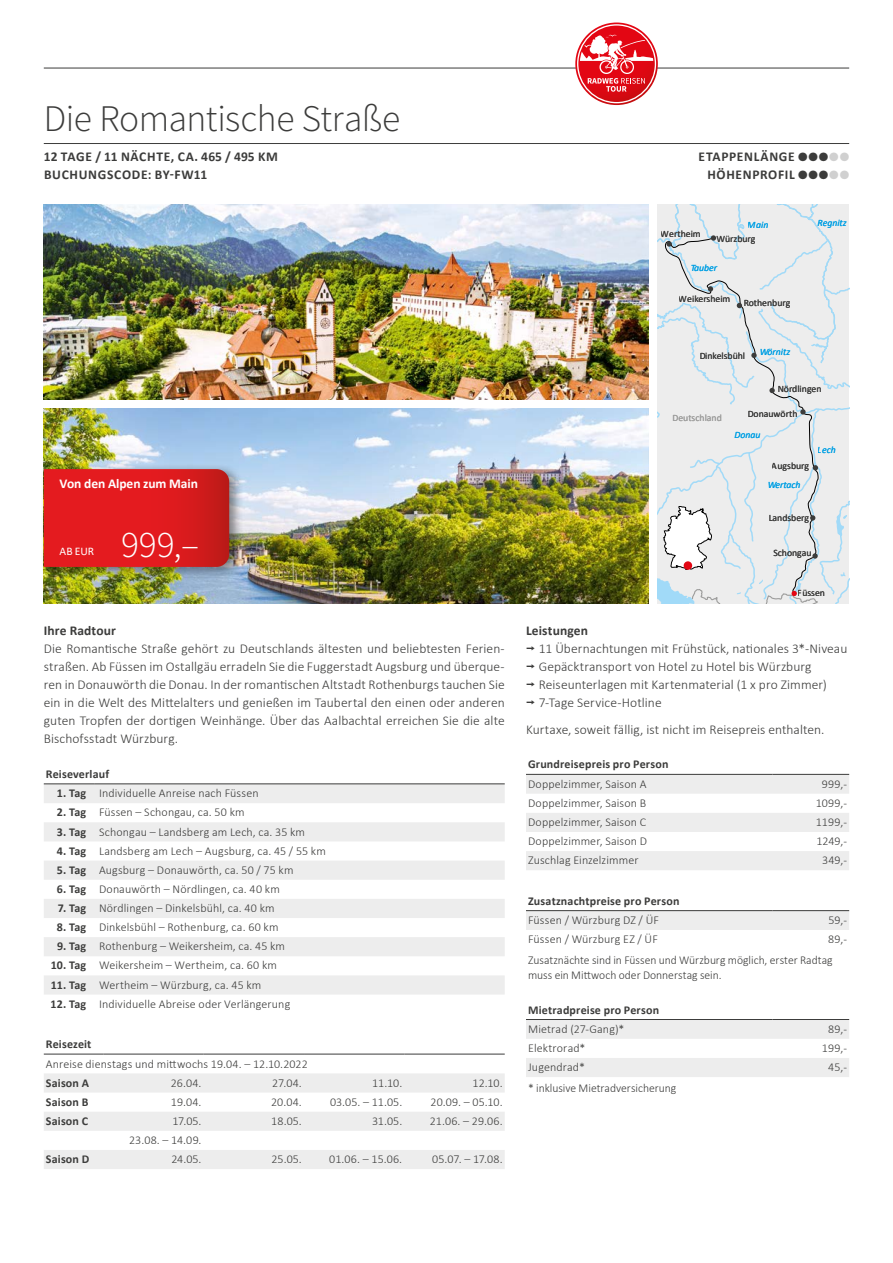
<style>
.page{position:relative;width:893px;height:1263px;background:#fff}
.page>*{position:absolute;margin:0;border:0;box-sizing:border-box;transform-origin:0 0}
.t1{font:300 37.5px "Source Sans Pro";letter-spacing:-.01em;color:#3c3c3b}
.t2{font:300 37.5px "Source Sans Pro";color:#fff}
.t3{font:300 13.5px/18px "Calibri";letter-spacing:.005em;color:#3c3c3b;text-align:justify}
.t4{font:700 13.5px/18px "Calibri";letter-spacing:.045em;color:#3c3c3b}
.t5{font:700 13.5px "Calibri";letter-spacing:-.005em;color:#fff}
.t6{font:700 13.5px "Calibri";letter-spacing:.01em;color:#3c3c3b}
.t7{font:300 12px/20.9px "Calibri";letter-spacing:.01em;color:#3c3c3b}
.t8{font:700 12px "Calibri";letter-spacing:.015em;color:#3c3c3b}
.t9{font:11.7px "Calibri";color:#fff}
.t10{font:9.75px "Calibri";color:#3c3c3b}
.t11{font:italic 9.75px "Calibri";color:#009fe3}
.t12{font:9.75px "Calibri";color:#9d9d9c}
.s1{color:#d0d0d0}
.s2{font-weight:700}
.s3{font-family:"Interstate";font-weight:400}
</style>
<div class="page">
<hr style="left:44px;top:143px;width:805px;height:1px;background:#3c3c3b">
<img style="left:44px;top:204px;width:605px;height:196px">
<img style="left:44px;top:408px;width:605px;height:196px">
<svg style="left:657px;top:204px;width:192px;height:400px;background:#e5e8ea"></svg>
<div style="left:684px;top:561px;width:8px;height:9px;background:#e30613;border-radius:50%"></div>
<div style="left:40px;top:463px;width:204px;height:116px;background:#000;opacity:.45"></div>
<svg style="left:44px;top:469px;width:185px;height:98px;background:#dc1b1e"></svg>
<svg style="left:44px;top:785px;width:461px;height:209px;fill:#ededed"></svg>
<hr style="left:44px;top:784px;width:51px;height:1px;background:#3c3c3b">
<hr style="left:95px;top:784px;width:410px;height:1px;background:#3c3c3b">
<svg style="left:526px;top:1020px;width:323px;height:57px"></svg>
<hr style="left:526px;top:1019px;width:247px;height:1px;background:#3c3c3b">
<hr style="left:773px;top:1019px;width:76px;height:1px;background:#3c3c3b">
<svg style="left:526px;top:775px;width:323px;height:95px"></svg>
<hr style="left:526px;top:774px;width:247px;height:1px;background:#3c3c3b">
<hr style="left:773px;top:774px;width:76px;height:1px;background:#3c3c3b">
<div style="left:526px;top:911px;width:323px;height:19px;background:#ededed"></div>
<hr style="left:526px;top:910px;width:247px;height:1px;background:#3c3c3b">
<hr style="left:773px;top:910px;width:76px;height:1px;background:#3c3c3b">
<svg style="left:44px;top:1073px;width:461px;height:96px"></svg>
<hr style="left:44px;top:1054px;width:59px;height:1px;background:#3c3c3b">
<hr style="left:103px;top:1054px;width:101px;height:1px;background:#3c3c3b">
<hr style="left:204px;top:1054px;width:100px;height:1px;background:#3c3c3b">
<hr style="left:304px;top:1054px;width:100px;height:1px;background:#3c3c3b">
<hr style="left:404px;top:1054px;width:101px;height:1px;background:#3c3c3b">
<hr style="left:44px;top:68px;width:805px;height:1px;background:#3c3c3b">
<svg style="left:577px;top:24px;width:79px;height:79px"></svg>
<h1 class="t1" style="left:44px;top:96px;width:358px">Die Romantische Straße</h1>
<p class="t4" style="left:44px;top:147px;width:236px">12 TAGE / 11 NÄCHTE, CA. 465 / 495 KM<br>BUCHUNGSCODE: BY-FW11</p>
<p class="t4" style="left:699px;top:147px;width:152px;text-align:right">ETAPPENLÄNGE ●●●<span class="s1">●●<br></span>HÖHENPROFIL ●●●<span class="s1">●●</span></p>
<p class="t10" style="left:661px;top:226px;width:41px">Wertheim</p>
<p class="t11" style="left:748px;top:218px;width:22px">Main</p>
<p class="t10" style="left:717px;top:232px;width:40px">Würzburg</p>
<p class="t11" style="left:690px;top:261px;width:28px">Tauber</p>
<p class="t10" style="left:679px;top:292px;width:53px">Weikersheim</p>
<p class="t10" style="left:744px;top:296px;width:48px">Rothenburg</p>
<p class="t10" style="left:699px;top:349px;width:47px">Dinkelsbühl</p>
<p class="t11" style="left:759px;top:345px;width:32px">Wörnitz</p>
<p class="t11" style="left:818px;top:216px;width:31px">Regnitz</p>
<p class="t5" style="left:60px;top:474px;width:140px">Von den Alpen zum Main</p>
<p class="t9" style="left:60px;top:543px;width:36px">AB EUR</p>
<h1 class="t2" style="left:121px;top:521px;width:80px">999,–</h1>
<p class="t6" style="left:44px;top:621px;width:74px">Ihre Radtour</p>
<p class="t3" style="left:44px;top:640px;width:462px">Die Romantische Straße gehört zu Deutschlands ältesten und beliebtesten Ferien&shy;straßen. Ab Füssen im Ostallgäu erradeln Sie die Fuggerstadt Augsburg und überque&shy;ren in Donauwörth die Donau. In der romantischen Altstadt Rothenburgs tauchen Sie ein in die Welt des Mittelalters und genießen im Taubertal den einen oder anderen guten Tropfen der dortigen Weinhänge. Über das Aalbachtal erreichen Sie die alte Bischofsstadt Würzburg.</p>
<p class="t8" style="left:46px;top:765px;width:65px">Reiseverlauf</p>
<p class="t7" style="left:57px;top:783px;width:203px"><span class="s2">1. Tag</span> Individuelle Anreise nach Füssen</p>
<p class="t7" style="left:57px;top:802px;width:189px"><span class="s2">2. Tag</span> Füssen – Schongau, ca. 50 km</p>
<p class="t7" style="left:57px;top:821px;width:250px"><span class="s2">3. Tag</span> Schongau – Landsberg am Lech, ca. 35 km</p>
<p class="t7" style="left:57px;top:840px;width:270px"><span class="s2">4. Tag</span> Landsberg am Lech – Augsburg, ca. 45 / 55 km</p>
<p class="t7" style="left:57px;top:859px;width:238px"><span class="s2">5. Tag</span> Augsburg – Donauwörth, ca. 50 / 75 km</p>
<p class="t7" style="left:57px;top:878px;width:224px"><span class="s2">6. Tag</span> Donauwörth – Nördlingen, ca. 40 km</p>
<p class="t7" style="left:58px;top:897px;width:218px"><span class="s2">7. Tag</span> Nördlingen – Dinkelsbühl, ca. 40 km</p>
<p class="t7" style="left:57px;top:917px;width:223px"><span class="s2">8. Tag</span> Dinkelsbühl – Rothenburg, ca. 60 km</p>
<p class="t7" style="left:57px;top:936px;width:230px"><span class="s2">9. Tag</span> Rothenburg – Weikersheim, ca. 45 km</p>
<p class="t7" style="left:51px;top:955px;width:228px"><span class="s2">10. Tag</span> Weikersheim – Wertheim, ca. 60 km</p>
<p class="t7" style="left:51px;top:974px;width:212px"><span class="s2">11. Tag</span> Wertheim – Würzburg, ca. 45 km</p>
<p class="t7" style="left:50px;top:993px;width:241px"><span class="s2">12. Tag</span> Individuelle Abreise oder Verlängerung</p>
<p class="t8" style="left:46px;top:1036px;width:47px">Reisezeit</p>
<p class="t7" style="left:46px;top:1053px;width:263px">Anreise dienstags und mittwochs 19.04. – 12.10.2022</p>
<p class="t8" style="left:46px;top:1074px;width:45px">Saison A</p>
<p class="t7" style="left:171px;top:1072px;width:32px">26.04.</p>
<p class="t7" style="left:272px;top:1072px;width:31px">27.04.</p>
<p class="t7" style="left:372px;top:1072px;width:32px">11.10.</p>
<p class="t7" style="left:472px;top:1072px;width:32px">12.10.</p>
<p class="t8" style="left:46px;top:1093px;width:44px">Saison B</p>
<p class="t7" style="left:171px;top:1091px;width:32px">19.04.</p>
<p class="t7" style="left:271px;top:1091px;width:32px">20.04.</p>
<p class="t7" style="left:330px;top:1091px;width:74px">03.05. – 11.05.</p>
<p class="t7" style="left:431px;top:1091px;width:73px">20.09. – 05.10.</p>
<p class="t8" style="left:46px;top:1112px;width:44px">Saison C</p>
<p class="t7" style="left:172px;top:1110px;width:31px">17.05.</p>
<p class="t7" style="left:271px;top:1110px;width:32px">18.05.</p>
<p class="t7" style="left:372px;top:1110px;width:32px">31.05.</p>
<p class="t7" style="left:430px;top:1110px;width:74px">21.06. – 29.06.</p>
<p class="t7" style="left:129px;top:1129px;width:74px">23.08. – 14.09.</p>
<p class="t8" style="left:46px;top:1151px;width:45px">Saison D</p>
<p class="t7" style="left:171px;top:1149px;width:32px">24.05.</p>
<p class="t7" style="left:271px;top:1149px;width:32px">25.05.</p>
<p class="t7" style="left:329px;top:1149px;width:75px">01.06. – 15.06.</p>
<p class="t7" style="left:432px;top:1149px;width:72px">05.07. – 17.08.</p>
<p class="t12" style="left:672px;top:411px;width:51px">Deutschland</p>
<p class="t10" style="left:778px;top:382px;width:45px">Nördlingen</p>
<p class="t10" style="left:748px;top:407px;width:51px">Donauwörth</p>
<p class="t11" style="left:734px;top:428px;width:28px">Donau</p>
<p class="t10" style="left:772px;top:459px;width:39px">Augsburg</p>
<p class="t11" style="left:767px;top:478px;width:35px">Wertach</p>
<p class="t11" style="left:818px;top:443px;width:19px">Lech</p>
<p class="t10" style="left:768px;top:511px;width:42px">Landsberg</p>
<p class="t10" style="left:773px;top:546px;width:40px">Schongau</p>
<p class="t10" style="left:798px;top:586px;width:29px">Füssen</p>
<p class="t3" style="left:526px;top:622px;width:323px;text-align:left"><span class="s2">Leistungen<br></span><span class="s3">¬</span> 11 Übernachtungen mit Frühstück, nationales 3*-Niveau <span class="s3">¬</span> Gepäcktransport von Hotel zu Hotel bis Würzburg<br><span class="s3">¬</span> Reiseunterlagen mit Kartenmaterial (1 x pro Zimmer)<br><span class="s3">¬</span> 7-Tage Service-Hotline</p>
<p class="t3" style="left:526px;top:720px;width:300px">Kurtaxe, soweit fällig, ist nicht im Reisepreis enthalten.</p>
<p class="t8" style="left:528px;top:756px;width:142px">Grundreisepreis pro Person</p>
<p class="t7" style="left:528px;top:773px;width:120px">Doppelzimmer, Saison A</p>
<p class="t7" style="left:822px;top:773px;width:27px">999,-</p>
<p class="t7" style="left:528px;top:792px;width:120px">Doppelzimmer, Saison B</p>
<p class="t7" style="left:816px;top:792px;width:33px">1099,-</p>
<p class="t7" style="left:528px;top:811px;width:120px">Doppelzimmer, Saison C</p>
<p class="t7" style="left:816px;top:811px;width:33px">1199,-</p>
<p class="t7" style="left:528px;top:831px;width:120px">Doppelzimmer, Saison D</p>
<p class="t7" style="left:816px;top:831px;width:32px">1249,-</p>
<p class="t7" style="left:528px;top:850px;width:112px">Zuschlag Einzelzimmer</p>
<p class="t7" style="left:822px;top:850px;width:26px">349,-</p>
<p class="t8" style="left:528px;top:892px;width:153px">Zusatznachtpreise pro Person</p>
<p class="t7" style="left:528px;top:909px;width:132px">Füssen / Würzburg DZ / ÜF</p>
<p class="t7" style="left:828px;top:909px;width:20px">59,-</p>
<p class="t7" style="left:528px;top:929px;width:131px">Füssen / Würzburg EZ / ÜF</p>
<p class="t7" style="left:528px;top:929px;width:320px;text-indent:300px">89,-<br>Zusatznächte sind in Füssen und Würzburg möglich, erster Radtag</p>
<p class="t7" style="left:528px;top:964px;width:195px">muss ein Mittwoch oder Donnerstag sein.</p>
<p class="t8" style="left:528px;top:1001px;width:133px">Mietradpreise pro Person</p>
<p class="t7" style="left:528px;top:1018px;width:98px">Mietrad (27-Gang)*</p>
<p class="t7" style="left:828px;top:1018px;width:20px">89,-</p>
<p class="t7" style="left:528px;top:1037px;width:59px">Elektrorad*</p>
<p class="t7" style="left:822px;top:1037px;width:27px">199,-</p>
<p class="t7" style="left:528px;top:1057px;width:58px">Jugendrad*</p>
<p class="t7" style="left:828px;top:1057px;width:20px">45,-</p>
<p class="t7" style="left:528px;top:1077px;width:150px">* inklusive Mietradversicherung</p>
</div>
